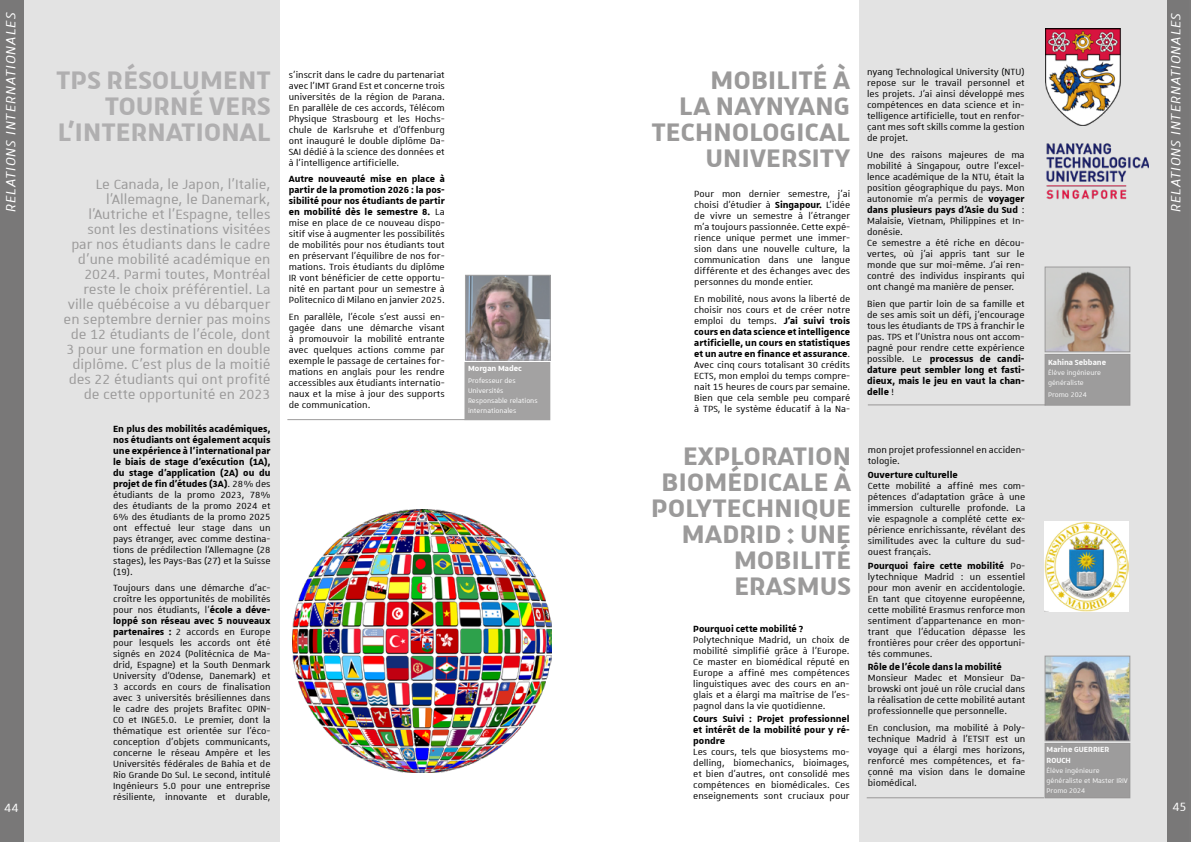
<style>
.page{position:relative;width:1191px;height:842px;background:#fff}
.page>*{position:absolute;margin:0;border:0;box-sizing:border-box;transform-origin:0 0}
.t1{font:700 34px/26px "Unistra A";letter-spacing:.01em;color:#9b9a9a;text-align:right}
.t2{font:700 34px/26px "Unistra A";letter-spacing:.01em;color:#b0afb0;text-align:right}
.t3{font:18px/15px "Unistra A";color:#9b9a9a;text-align:right}
.t4{font:italic 18px "Unistra A";letter-spacing:.05em;color:#fff}
.t5{font:16px "Unistra A";color:#fff}
.t6{font:12px/11px "Unistra A";color:#000;text-align:justify}
.t7{font:700 12px/11px "Unistra A";color:#000;text-align:justify}
.t8{font:700 10px/11px "Unistra A";color:#fff}
.t9{font:9px/10px "Unistra A";color:#fff}
.s1{font-weight:700}
</style>
<div class="page">
<div style="left:859px;top:0;width:329px;height:842px;background:#e3e3e3"></div>
<div style="left:0;top:0;width:280px;height:842px;background:#e3e3e3"></div>
<img style="left:467px;top:277px;width:81px;height:81px">
<div style="left:465px;top:275px;width:85px;height:85px;border:1px solid #8a8989"></div>
<hr style="left:287px;top:419px;width:178px;height:1px;background:#858383">
<div style="left:465px;top:362px;width:85px;height:58px;background:#a3a2a2"></div>
<div style="left:1045px;top:743px;width:84px;height:55px;background:#9d9c9c"></div>
<div style="left:1045px;top:743px;width:85px;height:55px;border:1px solid #858383"></div>
<img style="left:1047px;top:658px;width:81px;height:81px">
<div style="left:1045px;top:656px;width:85px;height:85px;border:1px solid #8c8b8b"></div>
<hr style="left:866px;top:797px;width:178px;height:1px;background:#858383">
<div style="left:1045px;top:354px;width:84px;height:51px;background:#9d9c9c"></div>
<img style="left:1045px;top:28px;width:76px;height:97px">
<hr style="left:868px;top:405px;width:177px;height:1px;background:#858383">
<img style="left:292px;top:510px;width:259px;height:262px">
<img style="left:1046px;top:143px;width:102px;height:57px">
<img style="left:1045px;top:521px;width:83px;height:90px">
<img style="left:1047px;top:269px;width:81px;height:81px">
<div style="left:1045px;top:267px;width:85px;height:85px;border:1px solid #8a8989"></div>
<div style="left:0;top:0;width:24px;height:842px;background:#747373"></div>
<div style="left:1166px;top:0;width:25px;height:842px;background:#747373"></div>
<h2 class="t4" style="left:1px;top:212px;width:201px;rotate:-90deg">RELATIONS INTERNATIONALES</h2>
<h2 class="t4" style="left:1166px;top:212px;width:201px;rotate:-90deg">RELATIONS INTERNATIONALES</h2>
<h1 class="t1" style="left:651px;top:66px;width:200px">MOBILITÉ À<br>LA NAYNYANG<br>TECHNOLOGICAL<br>UNIVERSITY</h1>
<p class="t6" style="left:867px;top:66px;width:159px">nyang Technological University (NTU) repose sur le travail personnel et les projets. J'ai ainsi développé mes compétences en data science et in&shy;telligence artificielle, tout en renfor&shy;çant mes soft skills comme la gestion de projet.</p>
<h1 class="t2" style="left:56px;top:66px;width:216px">TPS RÉSOLUMENT<br>TOURNÉ VERS<br>L'INTERNATIONAL</h1>
<p class="t6" style="left:289px;top:69px;width:157px">s’inscrit dans le cadre du partenariat avec l’IMT Grand Est et concerne trois universités de la région de Parana.<br>En parallèle de ces accords, Télécom Physique Strasbourg et les Hochs&shy;chule de Karlsruhe et d’Offenburg ont inauguré le double diplôme Da-SAI dédié à la science des données et à l’intelligence artificielle.</p>
<p class="t6" style="left:289px;top:173px;width:157px"><span class="s1">Autre nouveauté mise en place à partir de la promotion 2026 : la pos&shy;sibilité pour nos étudiants de partir en mobilité dès le semestre 8.</span> La mise en place de ce nouveau dispo&shy;sitif vise à augmenter les possibilités de mobilités pour nos étudiants tout en préservant l’équilibre de nos for&shy;mations. Trois étudiants du diplôme IR vont bénéficier de cette opportu&shy;nité en partant pour un semestre à Politecnico di Milano en janvier 2025.</p>
<p class="t6" style="left:289px;top:311px;width:157px">En parallèle, l’école s’est aussi en&shy;gagée dans une démarche visant à promouvoir la mobilité entrante avec quelques actions comme par exemple le passage de certaines for&shy;mations en anglais pour les rendre accessibles aux étudiants internatio&shy;naux et la mise à jour des supports de communication.</p>
<p class="t6" style="left:867px;top:149px;width:159px;text-align:left">Une des raisons majeures de ma mobilité à Singapour, outre l'excel&shy;lence académique de la NTU, était la position géographique du pays. Mon autonomie m'a permis de <span class="s1">voyager dans plusieurs pays d'Asie du Sud</span> :<br>Malaisie, Vietnam, Philippines et In&shy;donésie.<br>Ce semestre a été riche en décou&shy;vertes, où j'ai appris tant sur le monde que sur moi-même. J'ai ren&shy;contré des individus inspirants qui ont changé ma manière de penser.</p>
<p class="t6" style="left:867px;top:298px;width:159px">Bien que partir loin de sa famille et de ses amis soit un défi, j'encourage tous les étudiants de TPS à franchir le pas. TPS et l'Unistra nous ont accom&shy;pagné pour rendre cette expérience possible. Le <span class="s1">processus de candi&shy;dature peut sembler long et fasti&shy;dieux, mais le jeu en vaut la chan&shy;delle</span> !</p>
<p class="t3" style="left:64px;top:176px;width:208px">Le Canada, le Japon, l’Italie, l’Allemagne, le Danemark, l’Autriche et l’Espagne, telles sont les destinations visitées par nos étudiants dans le cadre d’une mobilité académique en<br>2024. Parmi toutes, Montréal reste le choix préférentiel. La ville québécoise a vu débarquer en septembre dernier pas moins de 12 étudiants de l’école, dont<br>3 pour une formation en double diplôme. C’est plus de la moitié des 22 étudiants qui ont profité de cette opportunité en 2023</p>
<p class="t6" style="left:694px;top:188px;width:157px">Pour mon dernier semestre, j'ai choisi d'étudier à <span class="s1">Singapour.</span> L'idée de vivre un semestre à l'étranger m'a toujours passionnée. Cette expé&shy;rience unique permet une immer&shy;sion dans une nouvelle culture, la communication dans une langue différente et des échanges avec des personnes du monde entier.</p>
<p class="t6" style="left:694px;top:293px;width:157px">En mobilité, nous avons la liberté de choisir nos cours et de créer notre emploi du temps. <span class="s1">J'ai suivi trois cours en data science et intelligence artificielle, un cours en statistiques et un autre en finance et assurance</span>.<br>Avec cinq cours totalisant 30 crédits ECTS, mon emploi du temps compre&shy;nait 15 heures de cours par semaine.<br>Bien que cela semble peu comparé à TPS, le système éducatif à la Na-</p>
<p class="t8" style="left:1048px;top:356px;width:60px">Kahina Sebbane</p>
<p class="t9" style="left:1048px;top:367px;width:55px">Élève ingénieure généraliste</p>
<p class="t9" style="left:1048px;top:390px;width:40px">Promo 2024</p>
<p class="t8" style="left:468px;top:363px;width:55px">Morgan Madec</p>
<p class="t9" style="left:468px;top:376px;width:71px">Professeur des<br>Universités<br>Responsable relations internationales</p>
<p class="t6" style="left:113px;top:423px;width:159px"><span class="s1">En plus des mobilités académiques, nos étudiants ont également acquis une expérience à l’international par le biais de stage d’exécution (1A), du stage d’application (2A) ou du projet de fin d’études (3A)</span>. 28% des étudiants de la promo 2023, 78% des étudiants de la promo 2024 et 6% des étudiants de la promo 2025 ont effectué leur stage dans un pays étranger, avec comme destina&shy;tions de prédilection l’Allemagne (28 stages), les Pays-Bas (27) et la Suisse (19).</p>
<p class="t6" style="left:113px;top:582px;width:159px">Toujours dans une démarche d’ac&shy;croître les opportunités de mobilités pour nos étudiants, l’<span class="s1">école a déve&shy;loppé son réseau avec 5 nouveaux partenaires :</span> 2 accords en Europe pour lesquels les accords ont été signés en 2024 (Politécnica de Ma&shy;drid, Espagne) et la South Denmark University d’Odense, Danemark) et 3 accords en cours de finalisation avec 3 universités brésiliennes dans le cadre des projets Brafitec OPIN-CO et INGE5.0. Le premier, dont la thématique est orientée sur l’éco&shy;conception d’objets communicants, concerne le réseau Ampère et les Universités fédérales de Bahia et de Rio Grande Do Sul. Le second, intitulé Ingénieurs 5.0 pour une entreprise résiliente, innovante et durable,</p>
<p class="t6" style="left:868px;top:444px;width:159px">mon projet professionnel en acciden&shy;tologie.</p>
<p class="t7" style="left:868px;top:469px;width:91px">Ouverture culturelle</p>
<p class="t6" style="left:868px;top:480px;width:159px">Cette mobilité a affiné mes com&shy;pétences d'adaptation grâce à une immersion culturelle profonde. La vie espagnole a complété cette ex&shy;périence enrichissante, révélant des similitudes avec la culture du sud&shy;ouest français.</p>
<p class="t6" style="left:868px;top:559px;width:159px"><span class="s1">Pourquoi faire cette mobilité</span> Po&shy;lytechnique Madrid : un essentiel pour mon avenir en accidentologie.<br>En tant que citoyenne européenne, cette mobilité Erasmus renforce mon sentiment d'appartenance en mon&shy;trant que l'éducation dépasse les frontières pour créer des opportuni&shy;tés communes.</p>
<p class="t7" style="left:868px;top:661px;width:135px">Rôle de l'école dans la mobilité</p>
<p class="t6" style="left:868px;top:672px;width:159px">Monsieur Madec et Monsieur Da&shy;browski ont joué un rôle crucial dans la réalisation de cette mobilité autant professionnelle que personnelle.</p>
<p class="t6" style="left:868px;top:722px;width:159px">En conclusion, ma mobilité à Poly&shy;technique Madrid à l'ETSIT est un voyage qui a élargi mes horizons, renforcé mes compétences, et fa&shy;çonné ma vision dans le domaine biomédical.</p>
<h1 class="t1" style="left:651px;top:442px;width:201px">EXPLORATION<br>BIOMÉDICALE À<br>POLYTECHNIQUE<br>MADRID : UNE<br>MOBILITÉ<br>ERASMUS</h1>
<p class="t7" style="left:693px;top:622px;width:112px">Pourquoi cette mobilité ?</p>
<p class="t6" style="left:693px;top:633px;width:158px">Polytechnique Madrid, un choix de mobilité simplifié grâce à l’Europe.<br>Ce master en biomédical réputé en Europe a affiné mes compétences linguistiques avec des cours en an&shy;glais et a élargi ma maîtrise de l'es&shy;pagnol dans la vie quotidienne.</p>
<p class="t7" style="left:693px;top:713px;width:158px">Cours Suivi : Projet professionnel et intérêt de la mobilité pour y ré&shy;pondre</p>
<p class="t6" style="left:693px;top:746px;width:158px">Les cours, tels que biosystems mo&shy;delling, biomechanics, bioimages, et bien d'autres, ont consolidé mes compétences en biomédicales. Ces enseignements sont cruciaux pour</p>
<p class="t8" style="left:1046px;top:744px;width:64px">Marine GUERRIER<br>ROUCH</p>
<p class="t9" style="left:1046px;top:765px;width:83px">Élève ingénieure généraliste et Master IRIV<br>Promo 2024</p>
<h3 class="t5" style="left:4px;top:799px;width:16px">44</h3>
<h3 class="t5" style="left:1172px;top:799px;width:16px">45</h3>
</div>
